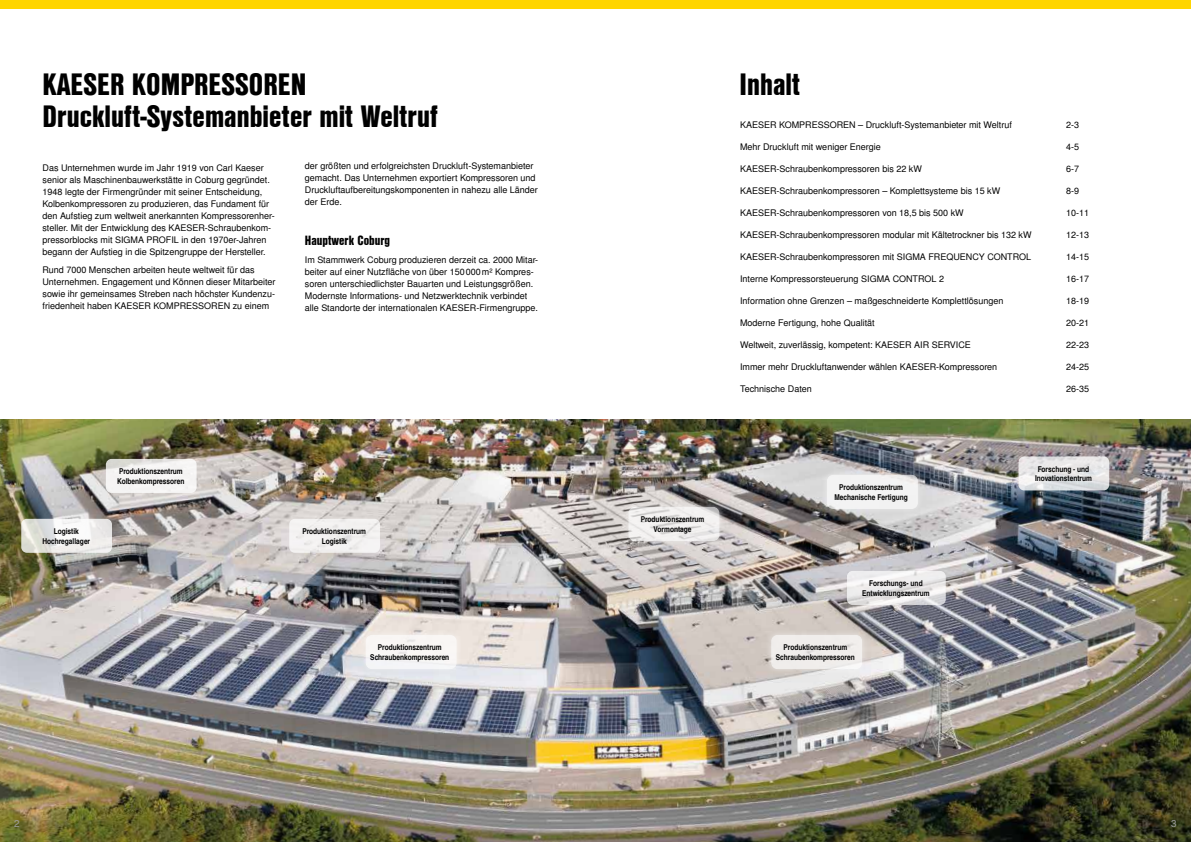
<style>
.page{position:relative;width:1191px;height:842px;background:#fff}
.page>*{position:absolute;margin:0;border:0;box-sizing:border-box;transform-origin:0 0}
.t1{font:30px/32px "Nimbus San L Bla Con";color:#000}
.t2{font:13px "Nimbus San L Bla Con";color:#000}
.t3{font:10px "Nimbus San L";color:#9d9d9c}
.t4{font:9px/12px "Nimbus San L";color:#000}
.t5{font:8px/9.6px "Nimbus San L Bol Con";color:#000;text-align:center}
</style>
<div class="page">
<div style="left:0;top:0;width:1191px;height:9px;background:#ffd500"></div>
<img style="left:0;top:420px;width:1191px;height:422px">
<svg style="left:847px;top:571px;width:98px;height:34px;fill:#edeced"></svg>
<div style="left:359px;top:628px;width:104px;height:48px;background:#fff;opacity:.75"></div>
<div style="left:366px;top:635px;width:90px;height:33px;background:#f8f6f4;border-radius:6px"></div>
<div style="left:366px;top:635px;width:90px;height:34px;border:1px solid #fff;border-radius:6px"></div>
<svg style="left:106px;top:459px;width:91px;height:34px;fill:#f5f4f4"></svg>
<div style="left:289px;top:519px;width:91px;height:34px;background:#f3f2f1;border-radius:6px"></div>
<svg style="left:1018px;top:456px;width:91px;height:34px;background:#e2e3e4"></svg>
<div style="left:820px;top:468px;width:104px;height:47px;background:#fff;opacity:.75"></div>
<div style="left:827px;top:475px;width:90px;height:33px;background:#f3f3f3;border-radius:6px"></div>
<div style="left:827px;top:475px;width:90px;height:34px;border:1px solid #fff;border-radius:6px"></div>
<div style="left:622px;top:500px;width:103px;height:47px;background:#fff;opacity:.75"></div>
<svg style="left:629px;top:507px;width:90px;height:33px;fill:#f2f0ef"></svg>
<div style="left:628px;top:507px;width:91px;height:34px;border:1px solid #fff;border-radius:6px"></div>
<svg style="left:21px;top:519px;width:91px;height:34px"></svg>
<div style="left:764px;top:628px;width:104px;height:48px;background:#fff;opacity:.75"></div>
<div style="left:772px;top:635px;width:89px;height:33px;background:#f0edeb;border-radius:6px"></div>
<div style="left:771px;top:635px;width:91px;height:34px;border:1px solid #fff;border-radius:6px"></div>
<h1 class="t1" style="left:43px;top:67px;width:397px">KAESER KOMPRESSOREN<br>Druckluft-Systemanbieter mit Weltruf</h1>
<p class="t4" style="left:43px;top:162px;width:234px">Das Unternehmen wurde im Jahr 1919 von Carl Kaeser senior als Maschinenbauwerkstätte in Coburg gegründet.<br>1948 legte der Firmengründer mit seiner Entscheidung, Kolbenkompressoren zu produzieren, das Fundament für den Aufstieg zum weltweit anerkannten Kompressorenher&shy;steller. Mit der Entwicklung des KAESER-Schraubenkom&shy;pressorblocks mit SIGMA PROFIL in den 1970er-Jahren begann der Aufstieg in die Spitzengruppe der Hersteller.</p>
<p class="t4" style="left:43px;top:264px;width:235px">Rund 7000 Menschen arbeiten heute weltweit für das Unternehmen. Engagement und Können dieser Mitarbeiter sowie ihr gemeinsames Streben nach höchster Kundenzu&shy;friedenheit haben KAESER KOMPRESSOREN zu einem</p>
<p class="t4" style="left:305px;top:160px;width:235px">der größten und erfolgreichsten Druckluft-Systemanbieter gemacht. Das Unternehmen exportiert Kompressoren und Druckluftaufbereitungskomponenten in nahezu alle Länder der Erde.</p>
<h2 class="t2" style="left:305px;top:230px;width:87px">Hauptwerk Coburg</h2>
<p class="t4" style="left:305px;top:254px;width:235px">Im Stammwerk Coburg produzieren derzeit ca. 2000 Mitar&shy;beiter auf einer Nutzfläche von über 150000m² Kompres&shy;soren unterschiedlichster Bauarten und Leistungsgrößen.<br>Modernste Informations- und Netzwerktechnik verbindet alle Standorte der internationalen KAESER-Firmengruppe.</p>
<p class="t5" style="left:42px;top:527px;width:49px">Logistik<br>Hochregallager</p>
<p class="t5" style="left:117px;top:467px;width:69px;text-align:left">Produktionszentrum<br>Kolbenkompressoren</p>
<p class="t5" style="left:302px;top:527px;width:65px">Produktionszentrum<br>Logistik</p>
<p class="t5" style="left:370px;top:643px;width:80px">Produktionszentrum<br>Schraubenkompressoren</p>
<p class="t5" style="left:640px;top:515px;width:65px">Produktionszentrum<br>Vormontage</p>
<h1 class="t1" style="left:739px;top:67px;width:62px">Inhalt</h1>
<p class="t4" style="left:740px;top:119px;width:273px">KAESER KOMPRESSOREN – Druckluft-Systemanbieter mit Weltruf</p>
<p class="t4" style="left:1066px;top:119px;width:15px">2-3</p>
<p class="t4" style="left:740px;top:141px;width:142px">Mehr Druckluft mit weniger Energie</p>
<p class="t4" style="left:1066px;top:141px;width:15px">4-5</p>
<p class="t4" style="left:740px;top:163px;width:183px">KAESER-Schraubenkompressoren bis 22 kW</p>
<p class="t4" style="left:1066px;top:163px;width:15px">6-7</p>
<p class="t4" style="left:740px;top:185px;width:262px">KAESER-Schraubenkompressoren – Komplettsysteme bis 15 kW</p>
<p class="t4" style="left:1066px;top:185px;width:15px">8-9</p>
<p class="t4" style="left:740px;top:207px;width:225px">KAESER-Schraubenkompressoren von 18,5 bis 500 kW</p>
<p class="t4" style="left:1066px;top:207px;width:25px">10-11</p>
<p class="t4" style="left:740px;top:229px;width:293px">KAESER-Schraubenkompressoren modular mit Kältetrockner bis 132 kW</p>
<p class="t4" style="left:1066px;top:229px;width:25px">12-13</p>
<p class="t4" style="left:740px;top:251px;width:292px">KAESER-Schraubenkompressoren mit SIGMA FREQUENCY CONTROL</p>
<p class="t4" style="left:1066px;top:251px;width:25px">14-15</p>
<p class="t4" style="left:740px;top:273px;width:205px">Interne Kompressorsteuerung SIGMA CONTROL 2</p>
<p class="t4" style="left:1066px;top:273px;width:25px">16-17</p>
<p class="t4" style="left:740px;top:295px;width:265px">Information ohne Grenzen – maßgeschneiderte Komplettlösungen</p>
<p class="t4" style="left:1066px;top:295px;width:25px">18-19</p>
<p class="t4" style="left:740px;top:317px;width:136px">Moderne Fertigung, hohe Qualität</p>
<p class="t4" style="left:1066px;top:317px;width:25px">20-21</p>
<p class="t4" style="left:740px;top:339px;width:232px">Weltweit, zuverlässig, kompetent: KAESER AIR SERVICE</p>
<p class="t4" style="left:1066px;top:339px;width:25px">22-23</p>
<p class="t4" style="left:740px;top:361px;width:259px">Immer mehr Druckluftanwender wählen KAESER-Kompressoren</p>
<p class="t4" style="left:1066px;top:361px;width:25px">24-25</p>
<p class="t4" style="left:740px;top:383px;width:73px">Technische Daten</p>
<p class="t4" style="left:1066px;top:383px;width:25px">26-35</p>
<p class="t5" style="left:834px;top:483px;width:75px">Produktionszentrum<br>Mechanische Fertigung</p>
<p class="t5" style="left:862px;top:579px;width:69px">Forschungs- und<br>Entwicklungszentrum</p>
<p class="t5" style="left:776px;top:643px;width:80px">Produktionszentrum<br>Schraubenkompressoren</p>
<p class="t5" style="left:1035px;top:464px;width:58px">Forschung - und<br>Inovationstentrum</p>
<p class="t3" style="left:14px;top:817px;width:7px">2</p>
<p class="t3" style="left:1171px;top:817px;width:7px">3</p>
</div>
